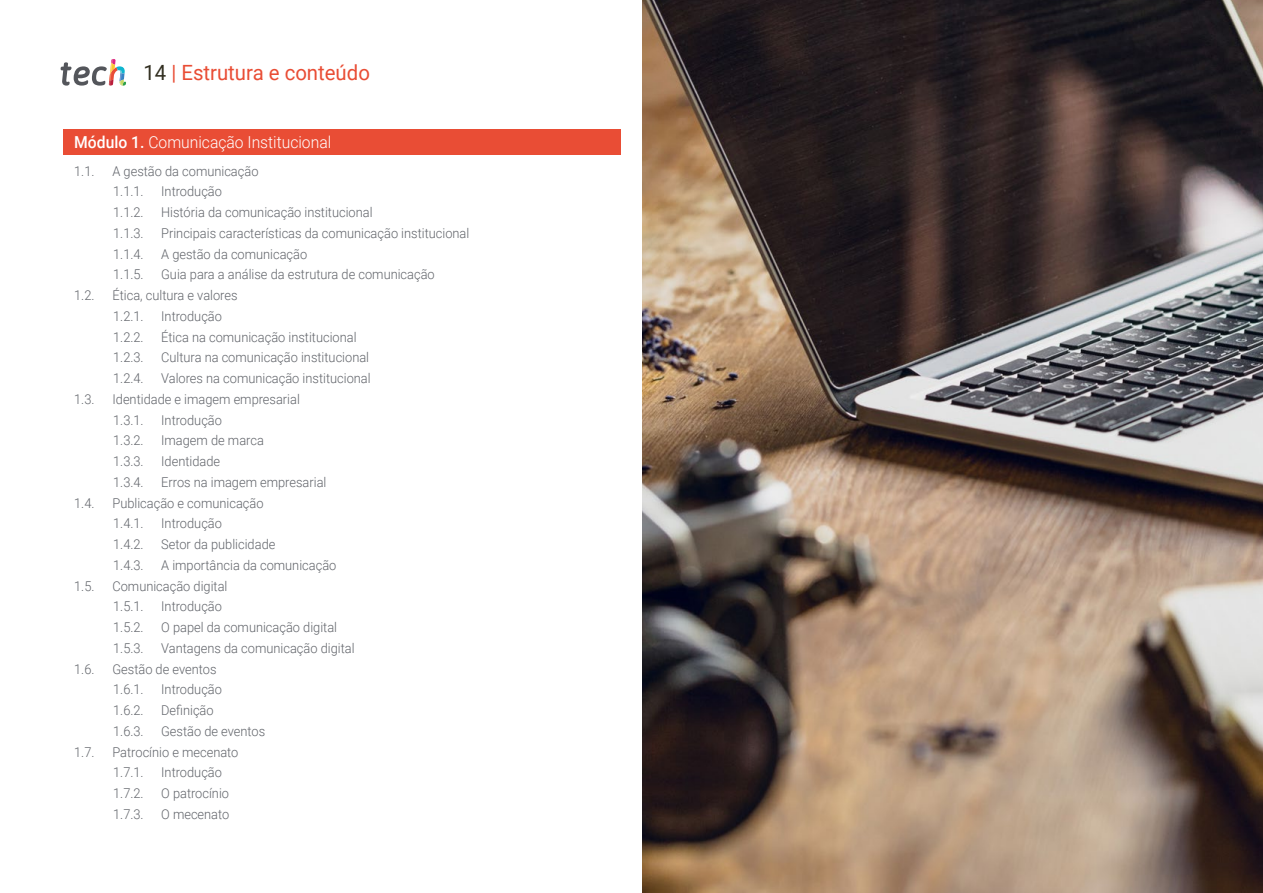
<style>
.page{position:relative;width:1263px;height:893px;background:#fff}
.page>*{position:absolute;margin:0;border:0;box-sizing:border-box;transform-origin:0 0}
.t1{font:21px "Roboto";color:#e94d35}
.t2{font:300 16.5px "Roboto";color:#fff;scale:.95 1}
.t3{font:300 13.5px/20.7px "Roboto";color:#61646a;scale:.95 1}
.s1{color:#312e20}
.s2{font-weight:500}
</style>
<div class="page">
<svg style="left:61px;top:59px;width:65px;height:27px"></svg>
<div style="left:63px;top:130px;width:558px;height:25px;background:#e94d35"></div>
<img style="left:642px;top:0;width:621px;height:893px">
<h1 class="t1" style="left:144px;top:57px;width:228px"><span class="s1">14</span> | Estrutura e conteúdo</h1>
<p class="t2" style="left:74px;top:131px;width:272px"><span class="s2">Módulo 1.</span> Comunicação Institucional</p>
<p class="t3" style="left:74px;top:160px;width:23px">1.1.</p>
<p class="t3" style="left:112px;top:160px;width:155px">A gestão da comunicação<br>1.1.1.</p>
<p class="t3" style="left:161px;top:181px;width:65px">Introdução</p>
<p class="t3" style="left:113px;top:201px;width:34px">1.1.2.</p>
<p class="t3" style="left:161px;top:201px;width:224px">História da comunicação institucional</p>
<p class="t3" style="left:113px;top:222px;width:34px">1.1.3.</p>
<p class="t3" style="left:161px;top:222px;width:326px">Principais características da comunicação institucional</p>
<p class="t3" style="left:113px;top:243px;width:34px">1.1.4.</p>
<p class="t3" style="left:161px;top:243px;width:155px">A gestão da comunicação</p>
<p class="t3" style="left:113px;top:264px;width:34px">1.1.5.</p>
<p class="t3" style="left:161px;top:264px;width:289px">Guia para a análise da estrutura de comunicação</p>
<p class="t3" style="left:74px;top:284px;width:23px">1.2.</p>
<p class="t3" style="left:112px;top:284px;width:133px">Ética, cultura e valores<br>1.2.1.</p>
<p class="t3" style="left:161px;top:305px;width:65px">Introdução</p>
<p class="t3" style="left:113px;top:326px;width:34px">1.2.2.</p>
<p class="t3" style="left:161px;top:326px;width:207px">Ética na comunicação institucional</p>
<p class="t3" style="left:113px;top:347px;width:34px">1.2.3.</p>
<p class="t3" style="left:161px;top:347px;width:220px">Cultura na comunicação institucional</p>
<p class="t3" style="left:113px;top:367px;width:34px">1.2.4.</p>
<p class="t3" style="left:161px;top:367px;width:222px">Valores na comunicação institucional</p>
<p class="t3" style="left:74px;top:388px;width:23px">1.3.</p>
<p class="t3" style="left:112px;top:388px;width:199px">Identidade e imagem empresarial<br>1.3.1.</p>
<p class="t3" style="left:161px;top:409px;width:65px">Introdução</p>
<p class="t3" style="left:113px;top:430px;width:34px">1.3.2.</p>
<p class="t3" style="left:161px;top:430px;width:110px">Imagem de marca</p>
<p class="t3" style="left:113px;top:450px;width:34px">1.3.3.</p>
<p class="t3" style="left:161px;top:450px;width:64px">Identidade</p>
<p class="t3" style="left:113px;top:471px;width:34px">1.3.4.</p>
<p class="t3" style="left:161px;top:471px;width:175px">Erros na imagem empresarial</p>
<p class="t3" style="left:74px;top:492px;width:23px">1.4.</p>
<p class="t3" style="left:112px;top:492px;width:161px">Publicação e comunicação<br>1.4.1.</p>
<p class="t3" style="left:161px;top:513px;width:65px">Introdução</p>
<p class="t3" style="left:113px;top:533px;width:34px">1.4.2.</p>
<p class="t3" style="left:161px;top:533px;width:122px">Setor da publicidade</p>
<p class="t3" style="left:113px;top:554px;width:34px">1.4.3.</p>
<p class="t3" style="left:161px;top:554px;width:186px">A importância da comunicação</p>
<p class="t3" style="left:74px;top:575px;width:23px">1.5.</p>
<p class="t3" style="left:112px;top:575px;width:123px">Comunicação digital<br>1.5.1.</p>
<p class="t3" style="left:161px;top:596px;width:65px">Introdução</p>
<p class="t3" style="left:113px;top:616px;width:34px">1.5.2.</p>
<p class="t3" style="left:161px;top:616px;width:187px">O papel da comunicação digital</p>
<p class="t3" style="left:113px;top:637px;width:34px">1.5.3.</p>
<p class="t3" style="left:161px;top:637px;width:205px">Vantagens da comunicação digital</p>
<p class="t3" style="left:74px;top:658px;width:23px">1.6.</p>
<p class="t3" style="left:112px;top:658px;width:111px">Gestão de eventos<br>1.6.1.</p>
<p class="t3" style="left:161px;top:679px;width:65px">Introdução</p>
<p class="t3" style="left:113px;top:699px;width:34px">1.6.2.</p>
<p class="t3" style="left:161px;top:699px;width:57px">Definição</p>
<p class="t3" style="left:113px;top:720px;width:34px">1.6.3.</p>
<p class="t3" style="left:161px;top:720px;width:111px">Gestão de eventos</p>
<p class="t3" style="left:74px;top:741px;width:23px">1.7.</p>
<p class="t3" style="left:112px;top:741px;width:134px">Patrocínio e mecenato<br>1.7.1.</p>
<p class="t3" style="left:161px;top:762px;width:65px">Introdução</p>
<p class="t3" style="left:113px;top:782px;width:34px">1.7.2.</p>
<p class="t3" style="left:161px;top:782px;width:73px">O patrocínio</p>
<p class="t3" style="left:113px;top:803px;width:34px">1.7.3.</p>
<p class="t3" style="left:161px;top:803px;width:73px">O mecenato</p>
</div>
